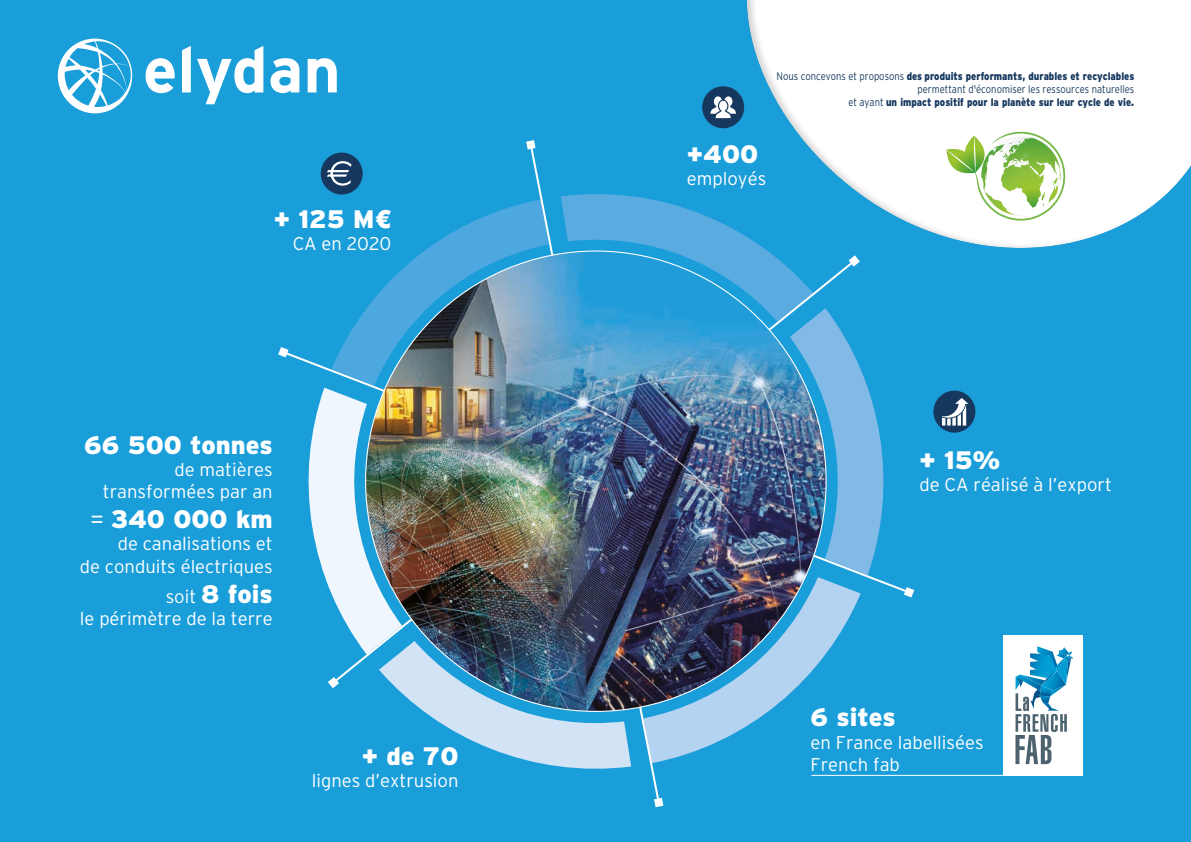
<style>
.page{position:relative;width:1191px;height:842px;background:#1a9eda}
.page>*{position:absolute;margin:0;border:0;box-sizing:border-box;transform-origin:0 0}
.t1{font:900 25.3px "Interstate";color:#fff}
.t2{font:300 18.4px/22.1px "Interstate";color:#fff;text-align:right}
.t3{font:900 11px/13.2px "Interstate";color:#16385e;text-align:right;scale:.86 1}
.s1{font-family:"Helvetica Neue LT Std"}
.s2{font-weight:300}
.s3{font-weight:300;font-size:18.4px}
</style>
<div class="page">
<svg style="left:145px;top:58px;width:30px;height:35px"></svg>
<svg style="left:182px;top:46px;width:9px;height:46px"></svg>
<svg style="left:197px;top:46px;width:66px;height:58px"></svg>
<svg style="left:270px;top:58px;width:29px;height:35px"></svg>
<svg style="left:308px;top:58px;width:29px;height:34px"></svg>
<svg style="left:58px;top:39px;width:74px;height:74px"></svg>
<svg style="left:526px;top:140px;width:9px;height:9px"></svg>
<svg style="left:654px;top:798px;width:9px;height:9px"></svg>
<svg style="left:278px;top:347px;width:10px;height:10px"></svg>
<svg style="left:904px;top:587px;width:10px;height:10px"></svg>
<div style="left:321px;top:153px;width:42px;height:42px;background:#16385e;border-radius:50%"></div>
<img style="left:304px;top:161px;width:583px;height:618px">
<svg style="left:933px;top:390px;width:43px;height:43px"></svg>
<div style="left:1003px;top:635px;width:79px;height:140px;background:#fff"></div>
<svg style="left:1015px;top:646px;width:58px;height:118px"></svg>
<hr style="left:811px;top:775px;width:271px;height:1px;background:#fff">
<svg style="left:675px;top:0;width:516px;height:321px"></svg>
<svg style="left:946px;top:132px;width:120px;height:89px;background:#d0e5b9"></svg>
<h1 class="t1" style="left:274px;top:204px;width:119px">+ 125 M<span class="s1">€</span></h1>
<p class="t2" style="left:293px;top:232px;width:100px">CA en 2020</p>
<h1 class="t1" style="left:84px;top:430px;width:190px">66 500 tonnes</h1>
<p class="t2" style="left:103px;top:458px;width:171px">de matières transformées par an</p>
<h1 class="t1" style="left:90px;top:505px;width:184px"><span class="s2">=</span> 340 000 km</h1>
<p class="t2" style="left:80px;top:533px;width:194px">de canalisations et<br>de conduits électriques</p>
<h1 class="t1" style="left:166px;top:579px;width:109px"><span class="s3">soit</span> 8 fois</h1>
<p class="t2" style="left:80px;top:607px;width:194px">le périmètre de la terre</p>
<p class="t3" style="left:776px;top:69px;width:417px"><span class="s2">Nous concevons et proposons</span> des produits performants, durables et recyclables <span class="s2">permettant d'économiser les ressources naturelles<br>et ayant</span> un impact positif pour la planète sur leur cycle de vie.</p>
<h1 class="t1" style="left:687px;top:140px;width:73px">+400</h1>
<p class="t2" style="left:687px;top:168px;width:81px">employés</p>
<h1 class="t1" style="left:919px;top:446px;width:82px">+ 15%</h1>
<p class="t2" style="left:919px;top:474px;width:194px">de CA réalisé à l’export</p>
<h1 class="t1" style="left:810px;top:703px;width:87px">6 sites</h1>
<p class="t2" style="left:810px;top:731px;width:174px">en France labellisées</p>
<h1 class="t1" style="left:362px;top:741px;width:98px">+ de 70</h1>
<p class="t2" style="left:810px;top:753px;width:91px">French fab</p>
<p class="t2" style="left:312px;top:769px;width:148px">lignes d’extrusion</p>
</div>
